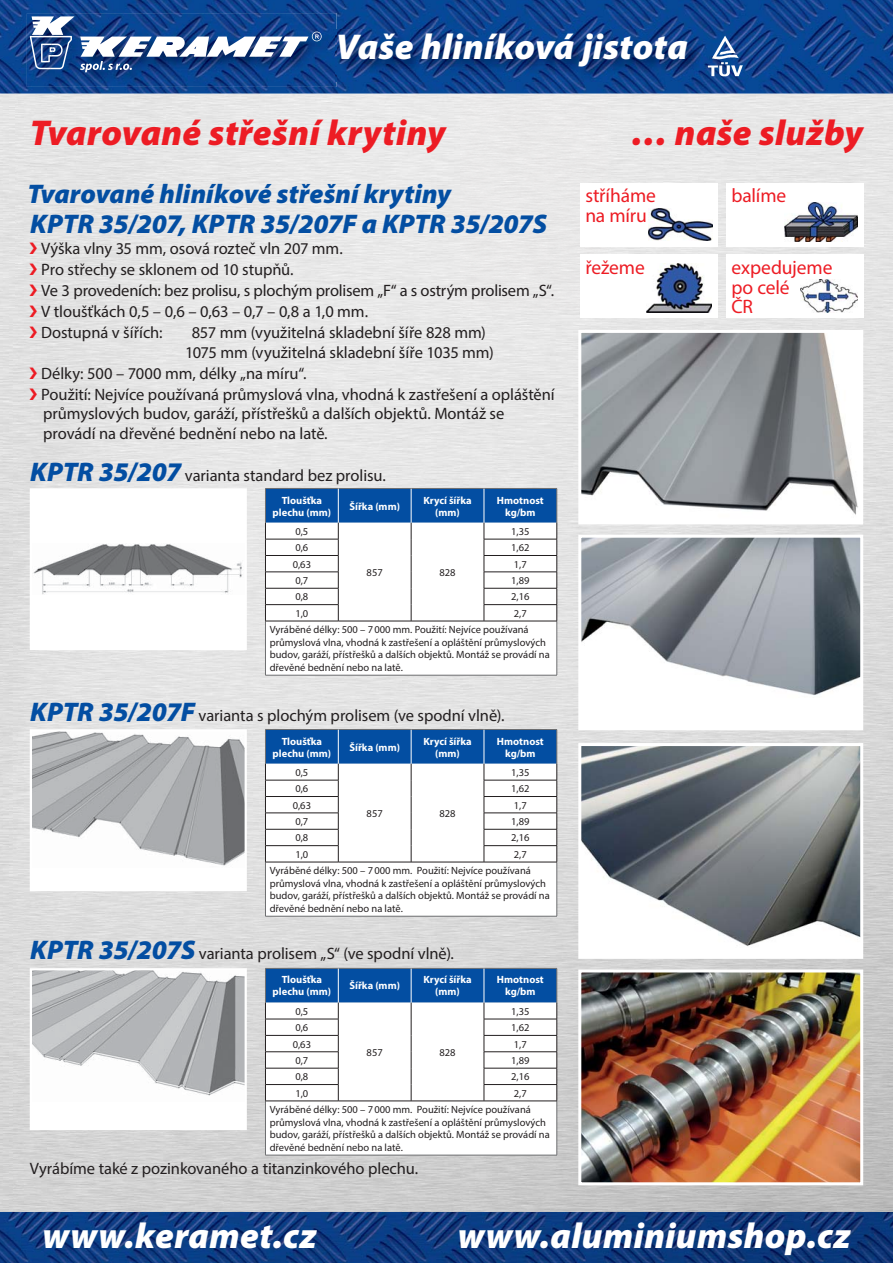
<style>
.page{position:relative;width:893px;height:1263px;background:#fff}
.page>*{position:absolute;margin:0;border:0;box-sizing:border-box;transform-origin:0 0}
.t1{font:italic 900 36px "Myriad Pro";letter-spacing:.01em;color:#fff}
.t2{font:italic 900 36px "Myriad Pro";letter-spacing:.01em;color:#ed1c24}
.t3{font:italic 900 27px/30px "Myriad Pro";color:#034ea2}
.t4{font:19.5px/19.5px "Myriad Pro";letter-spacing:-.005em;color:#ed1c24}
.t5{font:16.5px/21px "Myriad Pro";letter-spacing:-.005em;color:#231f20}
.t6{font:10.5px/12.6px "Myriad Pro";color:#231f20}
.t7{font:700 10.5px/12px "Myriad Pro";color:#fff;text-align:center}
.s1{color:#ed1c24}
.s2{font-weight:900;font-style:italic;font-size:27px;color:#034ea2}
</style>
<div class="page">
<img style="left:0;top:94px;width:893px;height:1169px">
<img style="left:0;top:0;width:893px;height:94px">
<img style="left:337px;top:30px;width:365px;height:51px">
<img style="left:707px;top:33px;width:37px;height:44px">
<img style="left:27px;top:13px;width:310px;height:74px">
<svg style="left:30px;top:16px;width:292px;height:56px"></svg>
<svg style="left:577px;top:533px;width:288px;height:199px"></svg>
<svg style="left:29px;top:487px;width:219px;height:164px"></svg>
<svg style="left:29px;top:728px;width:219px;height:164px"></svg>
<svg style="left:29px;top:967px;width:219px;height:164px"></svg>
<svg style="left:577px;top:741px;width:288px;height:219px"></svg>
<img style="left:577px;top:968px;width:288px;height:219px">
<svg style="left:577px;top:328px;width:288px;height:198px"></svg>
<hr style="left:265px;top:675px;width:292px;height:1px;background:#6d6e70">
<svg style="left:265px;top:488px;width:293px;height:187px"></svg>
<hr style="left:484px;top:621px;width:73px;height:1px;background:#231f20">
<hr style="left:265px;top:916px;width:292px;height:1px;background:#6d6e70">
<svg style="left:265px;top:729px;width:293px;height:187px"></svg>
<hr style="left:484px;top:862px;width:73px;height:1px;background:#231f20">
<hr style="left:265px;top:1155px;width:292px;height:1px;background:#6d6e70">
<svg style="left:265px;top:968px;width:293px;height:187px"></svg>
<hr style="left:484px;top:1101px;width:73px;height:1px;background:#231f20">
<div style="left:580px;top:183px;width:137px;height:64px;background:#fff"></div>
<img style="left:648px;top:208px;width:64px;height:32px">
<div style="left:580px;top:254px;width:137px;height:64px;background:#fff"></div>
<img style="left:646px;top:264px;width:66px;height:49px">
<div style="left:726px;top:183px;width:137px;height:64px;background:#fff"></div>
<img style="left:784px;top:202px;width:74px;height:40px">
<div style="left:726px;top:254px;width:137px;height:64px;background:#fff"></div>
<img style="left:800px;top:280px;width:58px;height:33px">
<h1 class="t1" style="left:336px;top:33px;width:353px">Vaše hliníková jistota</h1>
<h1 class="t2" style="left:30px;top:120px;width:418px">Tvarované střešní krytiny</h1>
<h2 class="t3" style="left:28px;top:182px;width:521px">Tvarované hliníkové střešní krytiny<br>KPTR 35/207, KPTR 35/207F a KPTR 35/207S</h2>
<h3 class="t5" style="left:29px;top:240px;width:526px"><span class="s1">❯</span> Výška vlny 35 mm, osová rozteč vln 207 mm.<br><span class="s1">❯</span> Pro střechy se sklonem od 10 stupňů.<br><span class="s1">❯</span> Ve 3 provedeních: bez prolisu, s plochým prolisem „F“ a s ostrým prolisem „S“. <span class="s1">❯</span> V tloušťkách 0,5 – 0,6 – 0,63 – 0,7 – 0,8 a 1,0 mm.<br><span class="s1">❯</span> Dostupná v šířích:</h3>
<h3 class="t5" style="left:185px;top:324px;width:310px;line-height:19.5px;text-align:center">857 mm (využitelná skladební šíře 828 mm)<br>1075 mm (využitelná skladební šíře 1035 mm)</h3>
<h3 class="t5" style="left:29px;top:364px;width:527px"><span class="s1">❯</span> Délky: 500 – 7000 mm, délky „na míru“.<br><span class="s1">❯</span> Použití: Nejvíce používaná průmyslová vlna, vhodná k zastřešení a opláštění</h3>
<h3 class="t5" style="left:43px;top:405px;width:463px;line-height:19.5px">průmyslových budov, garáží, přístřešků a dalších objektů. Montáž se provádí na dřevěné bednění nebo na latě.</h3>
<h3 class="t5" style="left:30px;top:466px;width:357px"><span class="s2">KPTR 35/207</span> varianta standard bez prolisu.</h3>
<p class="t7" style="left:273px;top:495px;width:60px">Tloušťka plechu (mm)</p>
<p class="t7" style="left:349px;top:501px;width:52px">Šířka (mm)</p>
<p class="t7" style="left:423px;top:495px;width:50px">Krycí šířka (mm)</p>
<p class="t7" style="left:497px;top:495px;width:48px">Hmotnost kg/bm</p>
<p class="t6" style="left:295px;top:526px;width:14px">0,5</p>
<p class="t6" style="left:367px;top:567px;width:18px">857</p>
<p class="t6" style="left:439px;top:567px;width:18px">828</p>
<p class="t6" style="left:511px;top:526px;width:20px">1,35</p>
<p class="t6" style="left:295px;top:542px;width:14px">0,6</p>
<p class="t6" style="left:511px;top:542px;width:20px">1,62</p>
<p class="t6" style="left:293px;top:559px;width:20px">0,63</p>
<p class="t6" style="left:514px;top:559px;width:14px">1,7</p>
<p class="t6" style="left:295px;top:575px;width:14px">0,7</p>
<p class="t6" style="left:511px;top:575px;width:20px">1,89</p>
<p class="t6" style="left:295px;top:592px;width:14px">0,8</p>
<p class="t6" style="left:511px;top:592px;width:20px">2,16</p>
<p class="t6" style="left:295px;top:608px;width:14px">1,0</p>
<p class="t6" style="left:270px;top:606px;width:260px;line-height:16.4px;text-align:right">2,7<br>Vyráběné délky: 500 – 7 000 mm. Použití: Nejvíce používaná</p>
<p class="t6" style="left:270px;top:637px;width:282px">průmyslová vlna, vhodná k zastřešení a opláštění průmyslových budov, garáží, přístřešků a dalších objektů. Montáž se provádí na dřevěné bednění nebo na latě.</p>
<h3 class="t5" style="left:30px;top:706px;width:476px"><span class="s2">KPTR 35/207F</span> varianta s plochým prolisem (ve spodní vlně).</h3>
<p class="t7" style="left:273px;top:736px;width:60px">Tloušťka plechu (mm)</p>
<p class="t7" style="left:349px;top:742px;width:52px">Šířka (mm)</p>
<p class="t7" style="left:423px;top:736px;width:50px">Krycí šířka (mm)</p>
<p class="t7" style="left:497px;top:736px;width:48px">Hmotnost kg/bm</p>
<p class="t6" style="left:295px;top:767px;width:14px">0,5</p>
<p class="t6" style="left:367px;top:808px;width:18px">857</p>
<p class="t6" style="left:439px;top:808px;width:18px">828</p>
<p class="t6" style="left:511px;top:767px;width:20px">1,35</p>
<p class="t6" style="left:295px;top:783px;width:14px">0,6</p>
<p class="t6" style="left:511px;top:783px;width:20px">1,62</p>
<p class="t6" style="left:293px;top:800px;width:20px">0,63</p>
<p class="t6" style="left:514px;top:800px;width:14px">1,7</p>
<p class="t6" style="left:295px;top:816px;width:14px">0,7</p>
<p class="t6" style="left:511px;top:816px;width:20px">1,89</p>
<p class="t6" style="left:295px;top:833px;width:14px">0,8</p>
<p class="t6" style="left:511px;top:833px;width:20px">2,16</p>
<p class="t6" style="left:295px;top:849px;width:14px">1,0</p>
<p class="t6" style="left:270px;top:847px;width:263px;line-height:16.4px;text-indent:244px">2,7<br>Vyráběné délky: 500 – 7 000 mm. Použití: Nejvíce používaná</p>
<p class="t6" style="left:270px;top:878px;width:282px">průmyslová vlna, vhodná k zastřešení a opláštění průmyslových budov, garáží, přístřešků a dalších objektů. Montáž se provádí na dřevěné bednění nebo na latě.</p>
<h3 class="t5" style="left:30px;top:945px;width:425px"><span class="s2">KPTR 35/207S</span> varianta prolisem „S“ (ve spodní vlně).</h3>
<p class="t7" style="left:273px;top:975px;width:60px">Tloušťka plechu (mm)</p>
<p class="t7" style="left:349px;top:981px;width:52px">Šířka (mm)</p>
<p class="t7" style="left:423px;top:975px;width:50px">Krycí šířka (mm)</p>
<p class="t7" style="left:497px;top:975px;width:48px">Hmotnost kg/bm</p>
<p class="t6" style="left:295px;top:1006px;width:14px">0,5</p>
<p class="t6" style="left:367px;top:1047px;width:18px">857</p>
<p class="t6" style="left:439px;top:1047px;width:18px">828</p>
<p class="t6" style="left:511px;top:1006px;width:20px">1,35</p>
<p class="t6" style="left:295px;top:1022px;width:14px">0,6</p>
<p class="t6" style="left:511px;top:1022px;width:20px">1,62</p>
<p class="t6" style="left:293px;top:1039px;width:20px">0,63</p>
<p class="t6" style="left:514px;top:1039px;width:14px">1,7</p>
<p class="t6" style="left:295px;top:1055px;width:14px">0,7</p>
<p class="t6" style="left:511px;top:1055px;width:20px">1,89</p>
<p class="t6" style="left:295px;top:1071px;width:14px">0,8</p>
<p class="t6" style="left:511px;top:1071px;width:20px">2,16</p>
<p class="t6" style="left:295px;top:1088px;width:14px">1,0</p>
<p class="t6" style="left:270px;top:1086px;width:263px;line-height:16.4px;text-indent:244px">2,7<br>Vyráběné délky: 500 – 7 000 mm. Použití: Nejvíce používaná</p>
<p class="t6" style="left:270px;top:1117px;width:282px">průmyslová vlna, vhodná k zastřešení a opláštění průmyslových budov, garáží, přístřešků a dalších objektů. Montáž se provádí na dřevěné bednění nebo na latě.</p>
<h3 class="t5" style="left:30px;top:1159px;width:390px">Vyrábíme také z pozinkovaného a titanzinkového plechu.</h3>
<h1 class="t2" style="left:631px;top:120px;width:233px">… naše služby</h1>
<h3 class="t4" style="left:585px;top:188px;width:72px">stříháme na míru</h3>
<h3 class="t4" style="left:585px;top:259px;width:61px">řežeme</h3>
<h3 class="t4" style="left:731px;top:188px;width:56px">balíme</h3>
<h3 class="t4" style="left:731px;top:260px;width:103px">expedujeme po celé<br>ČR</h3>
<h1 class="t1" style="left:43px;top:1222px;width:275px">www.keramet.cz</h1>
<h1 class="t1" style="left:458px;top:1222px;width:394px">www.aluminiumshop.cz</h1>
</div>
